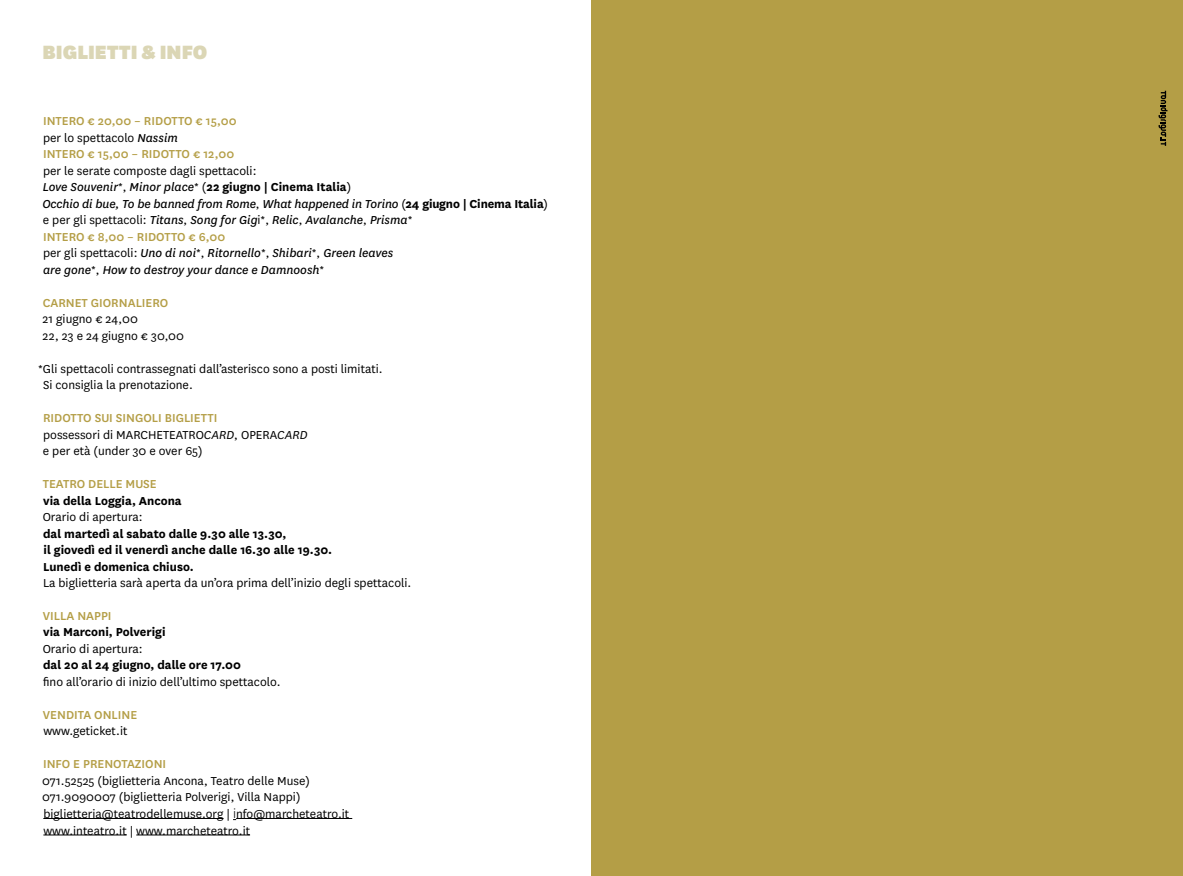
<style>
.page{position:relative;width:1183px;height:876px;background:#fff}
.page>*{position:absolute;margin:0;border:0;box-sizing:border-box;transform-origin:0 0}
.t1{font:900 22.5px "National";color:#dbd6b5}
.t2{font:13.5px/16.5px "National";color:#000}
.t3{font:italic 13.5px/16.5px "National";color:#000}
.t4{font:700 13.5px/16.5px "National";color:#000}
.t5{font:500 13.5px/16.5px "National";color:#b49e46}
.s1{font-weight:400;color:#000}
.s2{font-weight:400;font-style:italic;color:#000}
.s3{font-style:normal}
.s4{font-weight:700;font-style:normal}
.s5{font-weight:500;font-style:normal;color:#b49e46}
.s6{font-weight:500;color:#b49e46}
.s7{font-style:italic}
.s8{font-weight:300;font-size:15px}
</style>
<div class="page">
<hr style="left:43px;top:818px;width:180px;height:1px;background:#000">
<hr style="left:236px;top:818px;width:116px;height:1px;background:#000">
<hr style="left:43px;top:835px;width:84px;height:1px;background:#000">
<hr style="left:136px;top:835px;width:114px;height:1px;background:#000">
<div style="left:591px;top:0;width:591px;height:876px;background:#b49e46"></div>
<svg style="left:1158px;top:91px;width:9px;height:55px"></svg>
<h1 class="t1" style="left:43px;top:36px;width:166px">BIGLIETTI &amp; INFO</h1>
<p class="t5" style="left:43px;top:112px;width:195px">INTERO € 20,00 – RIDOTTO € 15,00 <span class="s1">per lo spettacolo</span> <span class="s2">Nassim<br></span>INTERO € 15,00 – RIDOTTO € 12,00</p>
<p class="t3" style="left:42px;top:162px;width:507px"><span class="s3">per le serate composte dagli spettacoli:<br></span>Love Souvenir<span class="s3">*,</span> Minor place<span class="s3">* (</span><span class="s4">22 giugno | Cinema Italia</span><span class="s3">)<br></span>Occhio di bue, To be banned from Rome<span class="s3">,</span> What happened in Torino <span class="s3">(</span><span class="s4">24 giugno | Cinema Italia</span><span class="s3">) e per gli spettacoli:</span> Titans<span class="s3">,</span> Song for Gig<span class="s3">i*,</span> Relic<span class="s3">,</span> Avalanche<span class="s3">,</span> Prisma<span class="s3">*<br></span><span class="s5">INTERO € 8,00 – RIDOTTO € 6,00<br></span><span class="s3">per gli spettacoli:</span> Uno di noi<span class="s3">*,</span> Ritornello<span class="s3">*,</span> Shibari<span class="s3">*,</span> Green leaves<br>are gone<span class="s3">*,</span> How to destroy your dance e Damnoosh<span class="s3">*</span></p>
<p class="t5" style="left:43px;top:293px;width:127px">CARNET GIORNALIERO</p>
<p class="t2" style="left:43px;top:310px;width:143px">21 giugno € 24,00<br>22, 23 e 24 giugno € 30,00</p>
<p class="t2" style="left:43px;top:360px;width:341px;text-indent:-5px">*Gli spettacoli contrassegnati dall’asterisco sono a posti limitati.<br>Si consiglia la prenotazione.</p>
<p class="t2" style="left:43px;top:409px;width:266px"><span class="s6">RIDOTTO SUI SINGOLI BIGLIETTI<br></span>possessori di MARCHETEATRO<span class="s7">CARD</span>, OPERA<span class="s7">CARD </span>e per età (under 30 e over 65)</p>
<p class="t5" style="left:43px;top:475px;width:115px">TEATRO DELLE MUSE</p>
<p class="t4" style="left:43px;top:491px;width:140px">via della Loggia, Ancona</p>
<p class="t2" style="left:43px;top:508px;width:101px">Orario di apertura:</p>
<p class="t4" style="left:43px;top:524px;width:290px">dal martedì al sabato dalle 9.30 alle 13.30,<br>il giovedì ed il venerdì anche dalle 16.30 alle 19.30.<br>Lunedì e domenica chiuso.</p>
<p class="t2" style="left:43px;top:574px;width:370px">La biglietteria sarà aperta da un’ora prima dell’inizio degli spettacoli.</p>
<p class="t5" style="left:43px;top:607px;width:70px">VILLA NAPPI</p>
<p class="t4" style="left:43px;top:623px;width:124px">via Marconi, Polverigi</p>
<p class="t2" style="left:43px;top:640px;width:101px">Orario di apertura:</p>
<p class="t4" style="left:43px;top:656px;width:199px">dal 20 al 24 giugno, dalle ore 17.00</p>
<p class="t2" style="left:43px;top:673px;width:239px">fino all’orario di inizio dell’ultimo spettacolo.</p>
<p class="t5" style="left:43px;top:706px;width:96px">VENDITA ONLINE</p>
<p class="t2" style="left:43px;top:722px;width:85px">www.geticket.it</p>
<p class="t5" style="left:43px;top:755px;width:125px">INFO E PRENOTAZIONI</p>
<p class="t2" style="left:42px;top:772px;width:308px">071.52525 (biglietteria Ancona, Teatro delle Muse)<br>071.9090007 (biglietteria Polverigi, Villa Nappi) biglietteria@teatrodellemuse.org | <span class="s8">i</span>nfo@marcheteatro.it www.inteatro.it | www.marcheteatro.it</p>
</div>
